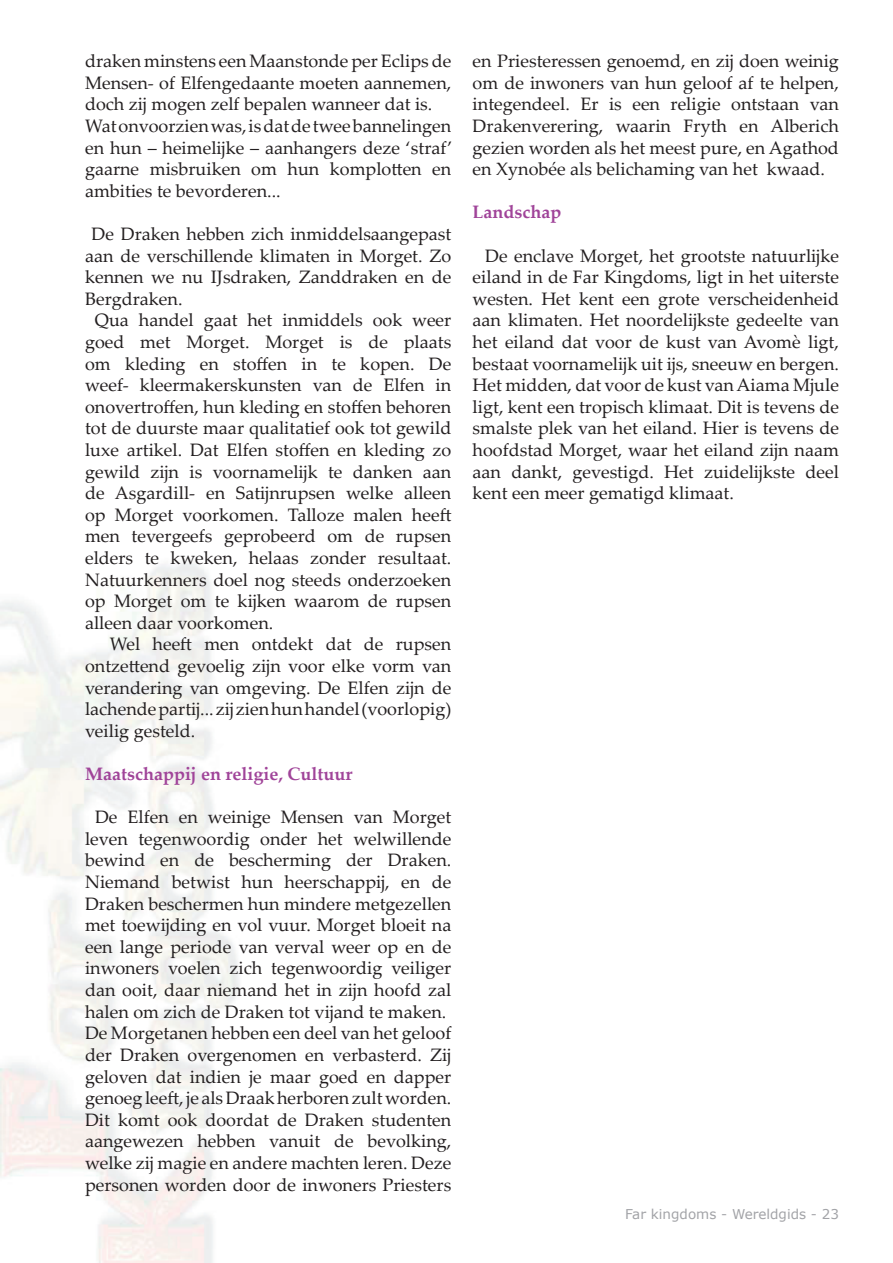
<style>
.page{position:relative;width:893px;height:1263px;background:#fff}
.page>*{position:absolute;margin:0;border:0;box-sizing:border-box;transform-origin:0 0}
.t1{font:18px/21.6px "Palatino Linotype";color:#231f20;text-align:justify}
.t2{font:700 18px "Palatino Linotype";color:#a04499}
.t3{font:13.5px "Verdana";color:#a2a3a7}
</style>
<div class="page">
<p class="t1" style="left:85px;top:50px;width:369px;text-align:left">draken minstens een Maanstonde per Eclips de Mensen- of Elfengedaante moeten aannemen, doch zij mogen zelf bepalen wanneer dat is.<br>Wat onvoorzien was, is dat de twee bannelingen en hun – heimelijke – aanhangers deze ‘straf’ gaarne misbruiken om hun komplotten en ambities te bevorderen...</p>
<p class="t1" style="left:92px;top:222px;width:361px">De Draken hebben zich inmiddelsaangepast</p>
<p class="t1" style="left:85px;top:244px;width:368px">aan de verschillende klimaten in Morget. Zo</p>
<p class="t1" style="left:85px;top:266px;width:368px">kennen we nu IJsdraken, Zanddraken en de</p>
<p class="t1" style="left:85px;top:287px;width:99px">Bergdraken.</p>
<p class="t1" style="left:95px;top:309px;width:358px">Qua handel gaat het inmiddels ook weer</p>
<p class="t1" style="left:85px;top:330px;width:368px">goed met Morget. Morget is de plaats</p>
<p class="t1" style="left:85px;top:352px;width:368px">om kleding en stoffen in te kopen. De</p>
<p class="t1" style="left:85px;top:374px;width:368px">weef- kleermakerskunsten van de Elfen in</p>
<p class="t1" style="left:85px;top:395px;width:368px">onovertroffen, hun kleding en stoffen behoren</p>
<p class="t1" style="left:85px;top:417px;width:368px">tot de duurste maar qualitatief ook tot gewild</p>
<p class="t1" style="left:85px;top:438px;width:368px">luxe artikel. Dat Elfen stoffen en kleding zo</p>
<p class="t1" style="left:85px;top:460px;width:368px">gewild zijn is voornamelijk te danken aan</p>
<p class="t1" style="left:85px;top:482px;width:368px">de Asgardill- en Satijnrupsen welke alleen</p>
<p class="t1" style="left:85px;top:503px;width:368px">op Morget voorkomen. Talloze malen heeft</p>
<p class="t1" style="left:85px;top:525px;width:368px">men tevergeefs geprobeerd om de rupsen</p>
<p class="t1" style="left:85px;top:546px;width:368px">elders te kweken, helaas zonder resultaat.</p>
<p class="t1" style="left:85px;top:568px;width:368px">Natuurkenners doel nog steeds onderzoeken</p>
<p class="t1" style="left:85px;top:590px;width:368px">op Morget om te kijken waarom de rupsen</p>
<p class="t1" style="left:85px;top:611px;width:190px">alleen daar voorkomen.</p>
<p class="t1" style="left:110px;top:633px;width:343px">Wel heeft men ontdekt dat de rupsen</p>
<p class="t1" style="left:85px;top:654px;width:368px">ontzettend gevoelig zijn voor elke vorm van</p>
<p class="t1" style="left:85px;top:676px;width:368px">verandering van omgeving. De Elfen zijn de</p>
<p class="t1" style="left:85px;top:698px;width:368px">lachende partij... zij zien hun handel (voorlopig)</p>
<p class="t1" style="left:85px;top:719px;width:112px">veilig gesteld.</p>
<p class="t2" style="left:85px;top:761px;width:269px">Maatschappij en religie, Cultuur</p>
<p class="t1" style="left:85px;top:806px;width:368px;text-align:center">De Elfen en weinige Mensen van Morget leven tegenwoordig onder het welwillende bewind en de bescherming der Draken.<br>Niemand betwist hun heerschappij, en de Draken beschermen hun mindere metgezellen met toewijding en vol vuur. Morget bloeit na een lange periode van verval weer op en de inwoners voelen zich tegenwoordig veiliger dan ooit, daar niemand het in zijn hoofd zal halen om zich de Draken tot vijand te maken.<br>De Morgetanen hebben een deel van het geloof der Draken overgenomen en verbasterd. Zij geloven dat indien je maar goed en dapper genoeg leeft, je als Draak herboren zult worden.<br>Dit komt ook doordat de Draken studenten aangewezen hebben vanuit de bevolking, welke zij magie en andere machten leren. Deze personen worden door de inwoners Priesters</p>
<p class="t1" style="left:473px;top:50px;width:368px">en Priesteressen genoemd, en zij doen weinig om de inwoners van hun geloof af te helpen, integendeel. Er is een religie ontstaan van Drakenverering, waarin Fryth en Alberich gezien worden als het meest pure, en Agathod en Xynobée als belichaming van het kwaad.</p>
<p class="t2" style="left:473px;top:199px;width:90px">Landschap</p>
<p class="t1" style="left:473px;top:244px;width:368px;text-indent:13px">De enclave Morget, het grootste natuurlijke eiland in de Far Kingdoms, ligt in het uiterste westen. Het kent een grote verscheidenheid aan klimaten. Het noordelijkste gedeelte van het eiland dat voor de kust van Avomè ligt, bestaat voornamelijk uit ijs, sneeuw en bergen.<br>Het midden, dat voor de kust van Aiama Mjule ligt, kent een tropisch klimaat. Dit is tevens de smalste plek van het eiland. Hier is tevens de hoofdstad Morget, waar het eiland zijn naam aan dankt, gevestigd. Het zuidelijkste deel kent een meer gematigd klimaat.</p>
<p class="t3" style="left:625px;top:1206px;width:206px">Far kingdoms - Wereldgids - 23</p>
</div>
